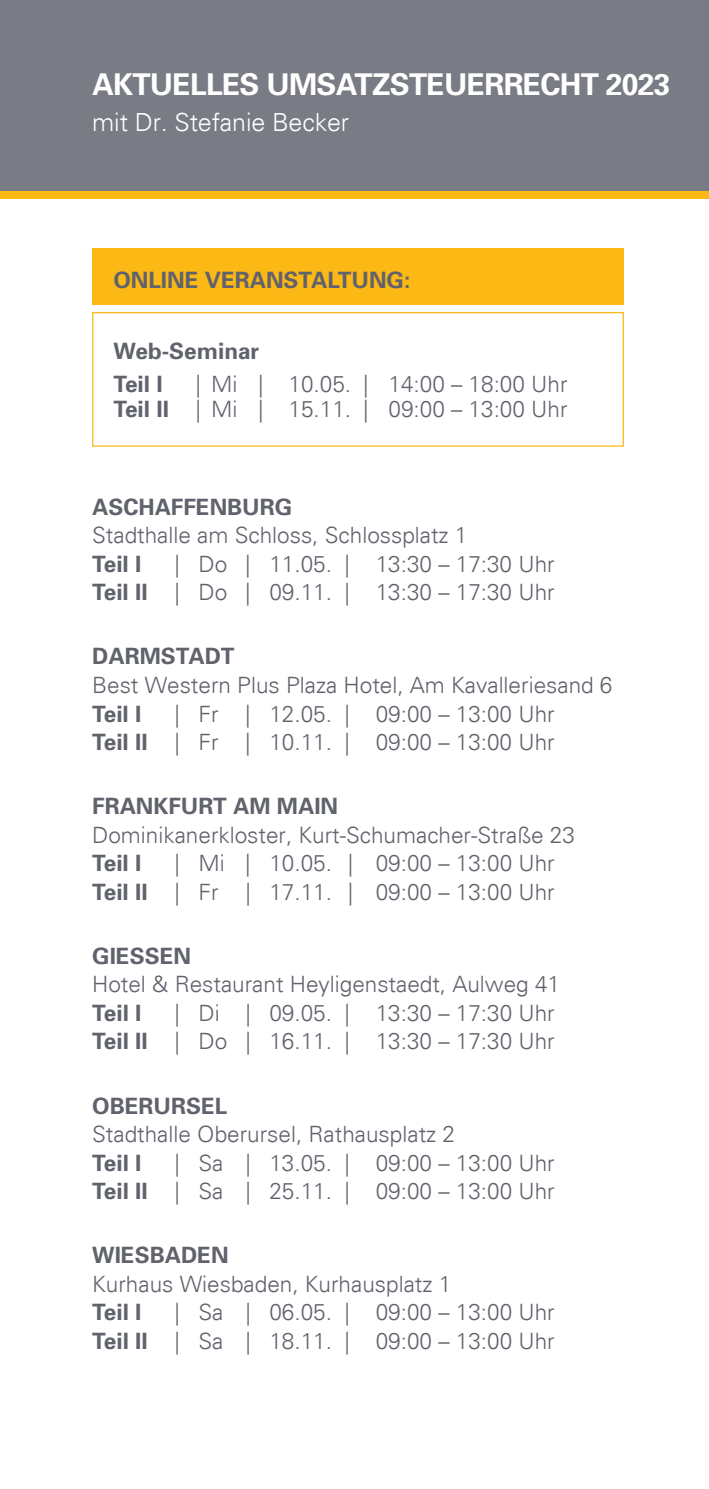
<style>
.page{position:relative;width:709px;height:1489px;background:#fff}
.page>*{position:absolute;margin:0;border:0;box-sizing:border-box;transform-origin:0 0}
.t1{font:700 30px "Univers";letter-spacing:-.025em;color:#fff}
.t2{font:300 25px "Univers";letter-spacing:-.005em;color:#fff}
.t3{font:300 22.5px/28.5px "Univers";color:#60626c;text-align:right}
.t4{font:700 22.5px/32.8px "Univers";color:#60626c}
.s1{font-weight:700}
</style>
<div class="page">
<div style="left:0;top:0;width:709px;height:191px;background:#797b85"></div>
<div style="left:0;top:191px;width:709px;height:7px;background:#fcb814"></div>
<div style="left:92px;top:248px;width:532px;height:57px;background:#fcb814"></div>
<svg style="left:92px;top:312px;width:532px;height:135px"></svg>
<h1 class="t1" style="left:92px;top:65px;width:579px">AKTUELLES UMSATZSTEUERRECHT 2023</h1>
<p class="t2" style="left:92px;top:107px;width:258px">mit Dr. Stefanie Becker</p>
<p class="t4" style="left:113px;top:263px;width:298px">ONLINE VERANSTALTUNG:</p>
<p class="t4" style="left:113px;top:333px;width:147px">Web-Seminar<br>Teil I</p>
<p class="t3" style="left:113px;top:371px;width:455px;line-height:25.8px">| Mi | 10.05. | 14:00 – 18:00 Uhr<br><span class="s1">Teil II</span> | Mi | 15.11. | 09:00 – 13:00 Uhr</p>
<p class="t4" style="left:92px;top:489px;width:202px">ASCHAFFENBURG</p>
<p class="t3" style="left:92px;top:521px;width:377px">Stadthalle am Schloss, Schlossplatz 1</p>
<p class="t4" style="left:92px;top:546px;width:51px">Teil I</p>
<p class="t3" style="left:92px;top:549px;width:464px">| Do | 11.05. | 13:30 – 17:30 Uhr<br><span class="s1">Teil II</span> | Do | 09.11. | 13:30 – 17:30 Uhr</p>
<p class="t4" style="left:92px;top:639px;width:144px">DARMSTADT</p>
<p class="t3" style="left:92px;top:670px;width:522px">Best Western Plus Plaza Hotel, Am Kavalleriesand 6</p>
<p class="t4" style="left:92px;top:696px;width:51px">Teil I</p>
<p class="t3" style="left:92px;top:699px;width:464px">| Fr | 12.05. | 09:00 – 13:00 Uhr<br><span class="s1">Teil II</span> | Fr | 10.11. | 09:00 – 13:00 Uhr</p>
<p class="t4" style="left:92px;top:789px;width:247px">FRANKFURT AM MAIN</p>
<p class="t3" style="left:92px;top:820px;width:484px">Dominikanerkloster, Kurt-Schumacher-Straße 23</p>
<p class="t4" style="left:92px;top:846px;width:51px">Teil I</p>
<p class="t3" style="left:92px;top:848px;width:464px">| Mi | 10.05. | 09:00 – 13:00 Uhr<br><span class="s1">Teil II</span> | Fr | 17.11. | 09:00 – 13:00 Uhr</p>
<p class="t4" style="left:92px;top:938px;width:100px">GIESSEN</p>
<p class="t3" style="left:92px;top:970px;width:469px">Hotel &amp; Restaurant Heyligenstaedt, Aulweg 41</p>
<p class="t4" style="left:92px;top:995px;width:51px">Teil I</p>
<p class="t3" style="left:92px;top:998px;width:464px">| Di | 09.05. | 13:30 – 17:30 Uhr<br><span class="s1">Teil II</span> | Do | 16.11. | 13:30 – 17:30 Uhr</p>
<p class="t4" style="left:92px;top:1088px;width:137px">OBERURSEL</p>
<p class="t3" style="left:92px;top:1119px;width:364px">Stadthalle Oberursel, Rathausplatz 2</p>
<p class="t4" style="left:92px;top:1145px;width:51px">Teil I</p>
<p class="t3" style="left:92px;top:1148px;width:464px">| Sa | 13.05. | 09:00 – 13:00 Uhr<br><span class="s1">Teil II</span> | Sa | 25.11. | 09:00 – 13:00 Uhr</p>
<p class="t4" style="left:92px;top:1237px;width:138px">WIESBADEN</p>
<p class="t3" style="left:92px;top:1269px;width:360px">Kurhaus Wiesbaden, Kurhausplatz 1</p>
<p class="t4" style="left:92px;top:1294px;width:51px">Teil I</p>
<p class="t3" style="left:92px;top:1297px;width:464px">| Sa | 06.05. | 09:00 – 13:00 Uhr<br><span class="s1">Teil II</span> | Sa | 18.11. | 09:00 – 13:00 Uhr</p>
</div>
